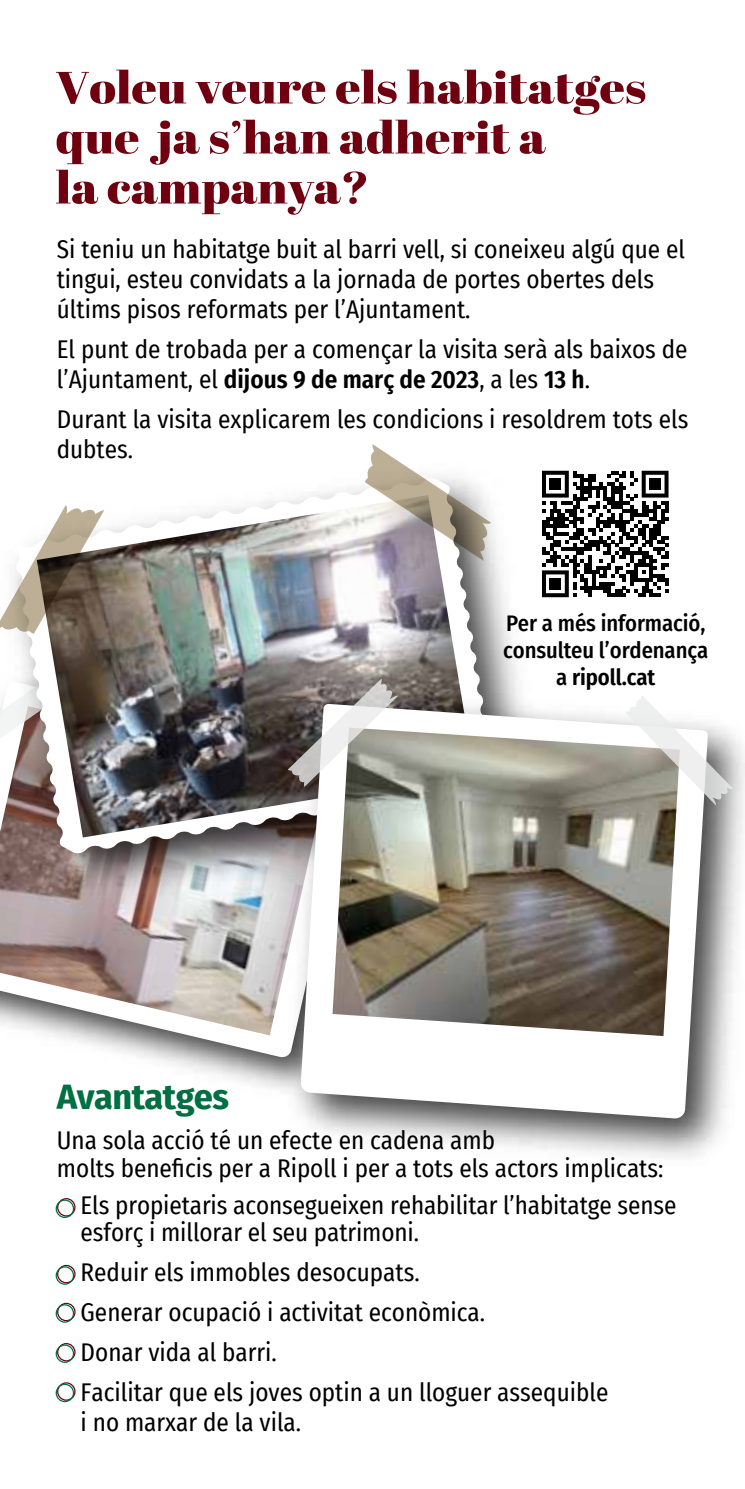
<style>
.page{position:relative;width:745px;height:1489px;background:#fff}
.page>*{position:absolute;margin:0;border:0;box-sizing:border-box;transform-origin:0 0}
.t1{font:700 35px "Fira Sans Condensed";letter-spacing:-.015em;color:#006f42;scale:1.08 1}
.t2{font:25px/30px "Fira Sans Condensed";color:#000}
.t3{font:500 22.5px/27px "Fira Sans Condensed";letter-spacing:-.005em;color:#000;text-align:center}
.s1{font-weight:600}
</style>
<div class="page">
<svg style="left:35px;top:1035px;width:239px;height:23px"></svg>
<img style="left:0;top:918px;width:274px;height:117px">
<img style="left:0;top:539px;width:518px;height:379px">
<svg style="left:14px;top:486px;width:481px;height:368px"></svg>
<img style="left:37px;top:495px;width:437px;height:342px">
<svg style="left:364px;top:444px;width:126px;height:117px"></svg>
<svg style="left:0;top:505px;width:104px;height:128px"></svg>
<img style="left:274px;top:677px;width:470px;height:481px">
<svg style="left:300px;top:703px;width:407px;height:415px"></svg>
<img style="left:332px;top:727px;width:347px;height:309px">
<svg style="left:624px;top:695px;width:108px;height:110px"></svg>
<svg style="left:283px;top:678px;width:115px;height:154px"></svg>
<svg style="left:542px;top:470px;width:126px;height:127px"></svg>
<div style="left:549px;top:478px;width:11px;height:12px;background:#000"></div>
<div style="left:649px;top:478px;width:11px;height:12px;background:#000"></div>
<div style="left:549px;top:578px;width:11px;height:11px;background:#000"></div>
<svg style="left:56px;top:70px;width:130px;height:34px"></svg>
<svg style="left:195px;top:82px;width:130px;height:22px"></svg>
<svg style="left:57px;top:132px;width:82px;height:32px"></svg>
<svg style="left:150px;top:120px;width:49px;height:45px"></svg>
<svg style="left:210px;top:120px;width:120px;height:34px"></svg>
<svg style="left:336px;top:70px;width:309px;height:84px"></svg>
<svg style="left:56px;top:170px;width:42px;height:34px"></svg>
<svg style="left:108px;top:171px;width:258px;height:44px"></svg>
<div style="left:57px;top:1197px;width:18px;height:19px;border:1px solid #6f000f;border-radius:50%"></div>
<div style="left:56px;top:1199px;width:18px;height:18px;border:1px solid #006f42;border-radius:50%"></div>
<div style="left:57px;top:1264px;width:18px;height:19px;border:1px solid #6f000f;border-radius:50%"></div>
<div style="left:56px;top:1266px;width:18px;height:18px;border:1px solid #006f42;border-radius:50%"></div>
<div style="left:57px;top:1302px;width:18px;height:19px;border:1px solid #6f000f;border-radius:50%"></div>
<div style="left:56px;top:1304px;width:18px;height:18px;border:1px solid #006f42;border-radius:50%"></div>
<div style="left:57px;top:1342px;width:18px;height:19px;border:1px solid #6f000f;border-radius:50%"></div>
<div style="left:56px;top:1344px;width:18px;height:18px;border:1px solid #006f42;border-radius:50%"></div>
<div style="left:57px;top:1382px;width:18px;height:18px;border:1px solid #6f000f;border-radius:50%"></div>
<div style="left:56px;top:1383px;width:18px;height:18px;border:1px solid #006f42;border-radius:50%"></div>
<p class="t2" style="left:57px;top:233px;width:629px">Si teniu un habitatge buit al barri vell, si coneixeu algú que el tingui, esteu convidats a la jornada de portes obertes dels últims pisos reformats per l’Ajuntament.</p>
<p class="t2" style="left:57px;top:333px;width:632px">El punt de trobada per a començar la visita serà als baixos de l’Ajuntament, el <span class="s1">dijous 9 de març de 2023</span>, a les <span class="s1">13 h</span>.</p>
<p class="t2" style="left:57px;top:403px;width:632px">Durant la visita explicarem les condicions i resoldrem tots els dubtes.</p>
<p class="t3" style="left:503px;top:609px;width:206px">Per a més informació, consulteu l’ordenança a <span class="s1">ripoll.cat</span></p>
<h1 class="t1" style="left:57px;top:1067px;width:161px">Avantatges</h1>
<p class="t2" style="left:57px;top:1125px;width:607px;line-height:27.5px">Una sola acció té un efecte en cadena amb<br>molts beneficis per a Ripoll i per a tots els actors implicats:</p>
<p class="t2" style="left:81px;top:1190px;width:597px;line-height:27.5px">Els propietaris aconsegueixen rehabilitar l’habitatge sense esforç i millorar el seu patrimoni.</p>
<p class="t2" style="left:81px;top:1251px;width:529px;line-height:40px">Reduir els immobles desocupats.<br>Generar ocupació i activitat econòmica.<br>Donar vida al barri.<br>Facilitar que els joves optin a un lloguer assequible</p>
<p class="t2" style="left:81px;top:1406px;width:222px">i no marxar de la vila.</p>
</div>
